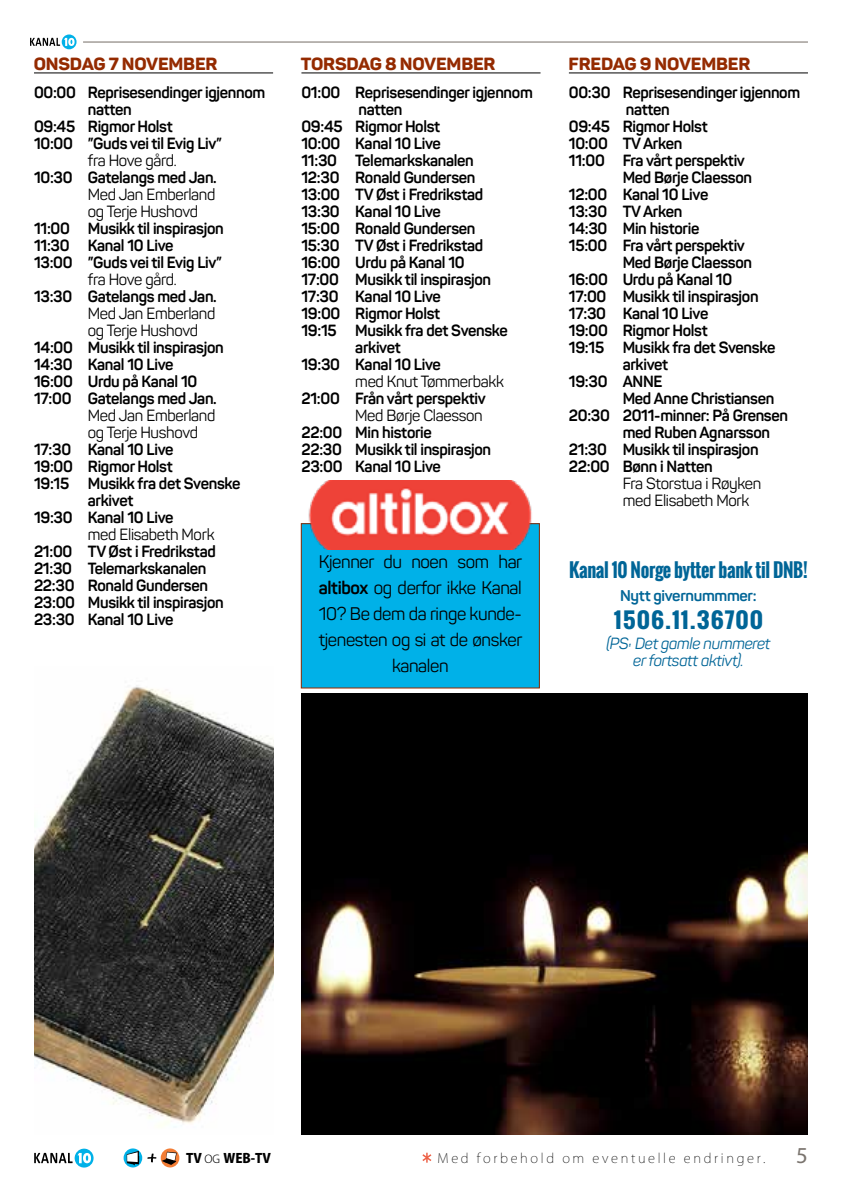
<style>
.page{position:relative;width:842px;height:1191px;background:#fff}
.page>*{position:absolute;margin:0;border:0;box-sizing:border-box;transform-origin:0 0}
.t1{font:32px "Myriad Arabic";color:#7a746e}
.t2{font:700 20.8px "Oswald";letter-spacing:.04em;color:#006597;scale:1.15 1}
.t3{font:700 18.8px "Oswald";letter-spacing:-.02em;color:#006597}
.t4{font:18px/26px "Panton";letter-spacing:-.02em;color:#000;text-align:center}
.t5{font:800 17.4px "Panton";letter-spacing:-.01em;color:#942a00;scale:1.05 1}
.t6{font:700 16px/17px "Panton";letter-spacing:-.02em;color:#000}
.t7{font:16px/17px "Panton";letter-spacing:-.02em;color:#000}
.t8{font:italic 16px/17px "Panton";letter-spacing:-.02em;color:#006597;text-align:center}
.t9{font:700 15.4px "Panton";letter-spacing:-.02em;color:#006597}
.t10{font:200 13px "Koz Go Pro";letter-spacing:.2em;color:#000}
.t11{font:800 13px "Koz Go Pro";color:#000}
.s1{font-weight:700}
.s2{font-weight:300;font-size:11px}
</style>
<div class="page">
<svg style="left:75px;top:1148px;width:19px;height:19px"></svg>
<svg style="left:34px;top:1152px;width:57px;height:11px"></svg>
<svg style="left:161px;top:1148px;width:18px;height:19px"></svg>
<svg style="left:162px;top:1151px;width:15px;height:13px"></svg>
<svg style="left:124px;top:1148px;width:18px;height:19px"></svg>
<svg style="left:127px;top:1150px;width:12px;height:15px"></svg>
<svg style="left:147px;top:1153px;width:9px;height:9px"></svg>
<svg style="left:422px;top:1152px;width:9px;height:10px"></svg>
<hr style="left:83px;top:42px;width:725px;height:1px;background:#746d66">
<svg style="left:62px;top:34px;width:15px;height:15px"></svg>
<svg style="left:30px;top:38px;width:45px;height:8px"></svg>
<hr style="left:301px;top:72px;width:239px;height:1px;background:#000">
<hr style="left:569px;top:72px;width:239px;height:1px;background:#000">
<hr style="left:34px;top:72px;width:239px;height:1px;background:#000">
<img style="left:301px;top:693px;width:507px;height:441px">
<img style="left:34px;top:685px;width:239px;height:443px">
<div style="left:301px;top:523px;width:238px;height:165px;background:#00b1e8"></div>
<div style="left:301px;top:523px;width:239px;height:165px;border:1px solid #942a00"></div>
<img style="left:300px;top:480px;width:240px;height:69px">
<p class="t5" style="left:34px;top:52px;width:177px">ONSDAG 7 NOVEMBER</p>
<p class="t6" style="left:34px;top:84px;width:233px">00:00 Reprisesendinger igjennom</p>
<p class="t6" style="left:88px;top:101px;width:46px">natten</p>
<p class="t6" style="left:34px;top:118px;width:140px">09:45 Rigmor Holst</p>
<p class="t6" style="left:34px;top:135px;width:189px">10:00 ”Guds vei til Evig Liv”</p>
<p class="t7" style="left:88px;top:152px;width:90px">fra Hove gård.</p>
<p class="t6" style="left:34px;top:169px;width:184px">10:30 Gatelangs med Jan.</p>
<p class="t7" style="left:88px;top:186px;width:129px">Med Jan Emberland og Terje Hushovd</p>
<p class="t6" style="left:34px;top:220px;width:191px">11:00 Musikk til inspirasjon<br>11:30 Kanal 10 Live<br>13:00 ”Guds vei til Evig Liv”</p>
<p class="t7" style="left:88px;top:271px;width:90px">fra Hove gård.</p>
<p class="t6" style="left:34px;top:288px;width:184px">13:30 Gatelangs med Jan.</p>
<p class="t7" style="left:88px;top:305px;width:129px">Med Jan Emberland og Terje Hushovd</p>
<p class="t6" style="left:34px;top:339px;width:191px">14:00 Musikk til inspirasjon<br>14:30 Kanal 10 Live<br>16:00 Urdu på Kanal 10<br>17:00 Gatelangs med Jan.</p>
<p class="t7" style="left:88px;top:407px;width:129px">Med Jan Emberland og Terje Hushovd</p>
<p class="t6" style="left:34px;top:441px;width:141px">17:30 Kanal 10 Live</p>
<p class="t6" style="left:34px;top:458px;width:140px">19:00 Rigmor Holst</p>
<p class="t6" style="left:34px;top:474px;width:208px">19:15 Musikk fra det Svenske</p>
<p class="t6" style="left:88px;top:491px;width:47px">arkivet</p>
<p class="t6" style="left:34px;top:508px;width:141px">19:30 Kanal 10 Live</p>
<p class="t7" style="left:88px;top:526px;width:128px">med Elisabeth Mork</p>
<p class="t6" style="left:34px;top:542px;width:191px">21:00 TV Øst i Fredrikstad<br>21:30 Telemarkskanalen<br>22:30 Ronald Gundersen<br>23:00 Musikk til inspirasjon<br>23:30 Kanal 10 Live</p>
<p class="t5" style="left:301px;top:52px;width:187px">TORSDAG 8 NOVEMBER</p>
<p class="t6" style="left:301px;top:84px;width:233px">01:00 Reprisesendinger igjennom</p>
<p class="t6" style="left:358px;top:101px;width:46px">natten</p>
<p class="t6" style="left:301px;top:118px;width:140px">09:45 Rigmor Holst</p>
<p class="t6" style="left:301px;top:135px;width:141px">10:00 Kanal 10 Live</p>
<p class="t6" style="left:301px;top:152px;width:174px">11:30 Telemarkskanalen</p>
<p class="t6" style="left:301px;top:169px;width:176px">12:30 Ronald Gundersen</p>
<p class="t6" style="left:301px;top:186px;width:183px">13:00 TV Øst i Fredrikstad</p>
<p class="t6" style="left:301px;top:203px;width:141px">13:30 Kanal 10 Live</p>
<p class="t6" style="left:301px;top:220px;width:176px">15:00 Ronald Gundersen</p>
<p class="t6" style="left:301px;top:237px;width:183px">15:30 TV Øst i Fredrikstad</p>
<p class="t6" style="left:301px;top:254px;width:165px">16:00 Urdu på Kanal 10</p>
<p class="t6" style="left:301px;top:271px;width:191px">17:00 Musikk til inspirasjon</p>
<p class="t6" style="left:301px;top:288px;width:141px">17:30 Kanal 10 Live</p>
<p class="t6" style="left:301px;top:305px;width:140px">19:00 Rigmor Holst</p>
<p class="t6" style="left:301px;top:322px;width:208px">19:15 Musikk fra det Svenske</p>
<p class="t6" style="left:355px;top:339px;width:47px">arkivet</p>
<p class="t6" style="left:301px;top:356px;width:141px">19:30 Kanal 10 Live</p>
<p class="t7" style="left:355px;top:373px;width:150px">med Knut Tømmerbakk</p>
<p class="t6" style="left:301px;top:390px;width:186px">21:00 Från vårt perspektiv</p>
<p class="t7" style="left:355px;top:407px;width:129px">Med Børje Claesson</p>
<p class="t6" style="left:301px;top:424px;width:191px">22:00 Min historie<br>22:30 Musikk til inspirasjon<br>23:00 Kanal 10 Live</p>
<p class="t4" style="left:319px;top:548px;width:205px">Kjenner du noen som har <span class="s1">altibox</span> og derfor ikke Kanal<br>10? Be dem da ringe kunde&shy;tjenesten og si at de ønsker kanalen</p>
<p class="t5" style="left:569px;top:52px;width:175px">FREDAG 9 NOVEMBER</p>
<p class="t6" style="left:569px;top:84px;width:233px">00:30 Reprisesendinger igjennom</p>
<p class="t6" style="left:626px;top:101px;width:46px">natten</p>
<p class="t6" style="left:569px;top:118px;width:140px">09:45 Rigmor Holst</p>
<p class="t6" style="left:569px;top:135px;width:115px">10:00 TV Arken</p>
<p class="t6" style="left:569px;top:152px;width:178px">11:00 Fra vårt perspektiv</p>
<p class="t6" style="left:623px;top:169px;width:131px">Med Børje Claesson</p>
<p class="t6" style="left:569px;top:186px;width:141px">12:00 Kanal 10 Live</p>
<p class="t6" style="left:569px;top:203px;width:115px">13:30 TV Arken</p>
<p class="t6" style="left:569px;top:220px;width:132px">14:30 Min historie</p>
<p class="t6" style="left:569px;top:237px;width:178px">15:00 Fra vårt perspektiv</p>
<p class="t6" style="left:623px;top:254px;width:131px">Med Børje Claesson</p>
<p class="t6" style="left:569px;top:271px;width:165px">16:00 Urdu på Kanal 10</p>
<p class="t6" style="left:569px;top:288px;width:191px">17:00 Musikk til inspirasjon</p>
<p class="t6" style="left:569px;top:305px;width:141px">17:30 Kanal 10 Live</p>
<p class="t6" style="left:569px;top:322px;width:140px">19:00 Rigmor Holst</p>
<p class="t6" style="left:569px;top:339px;width:208px">19:15 Musikk fra det Svenske</p>
<p class="t6" style="left:623px;top:356px;width:47px">arkivet</p>
<p class="t6" style="left:569px;top:373px;width:95px">19:30 ANNE</p>
<p class="t6" style="left:623px;top:390px;width:153px">Med Anne Christiansen</p>
<p class="t6" style="left:569px;top:407px;width:221px">20:30 2011-minner: På Grensen</p>
<p class="t6" style="left:623px;top:424px;width:149px">med Ruben Agnarsson</p>
<p class="t6" style="left:569px;top:441px;width:191px">21:30 Musikk til inspirasjon</p>
<p class="t6" style="left:569px;top:458px;width:145px">22:00 Bønn i Natten</p>
<p class="t7" style="left:623px;top:475px;width:140px">Fra Storstua i Røyken med Elisabeth Mork</p>
<p class="t3" style="left:569px;top:556px;width:240px">Kanal 10 Norge bytter bank til DNB!</p>
<p class="t9" style="left:620px;top:586px;width:138px">Nytt givernummmer:</p>
<h2 class="t2" style="left:614px;top:604px;width:131px">1506.11.36700</h2>
<p class="t8" style="left:606px;top:635px;width:166px">(PS: Det gamle nummeret er fortsatt aktivt).</p>
<p class="t11" style="left:186px;top:1149px;width:86px">TV <span class="s2">OG</span> WEB-TV</p>
<p class="t10" style="left:438px;top:1149px;width:329px">Med forbehold om eventuelle endringer.</p>
<h1 class="t1" style="left:796px;top:1133px;width:13px">5</h1>
</div>
